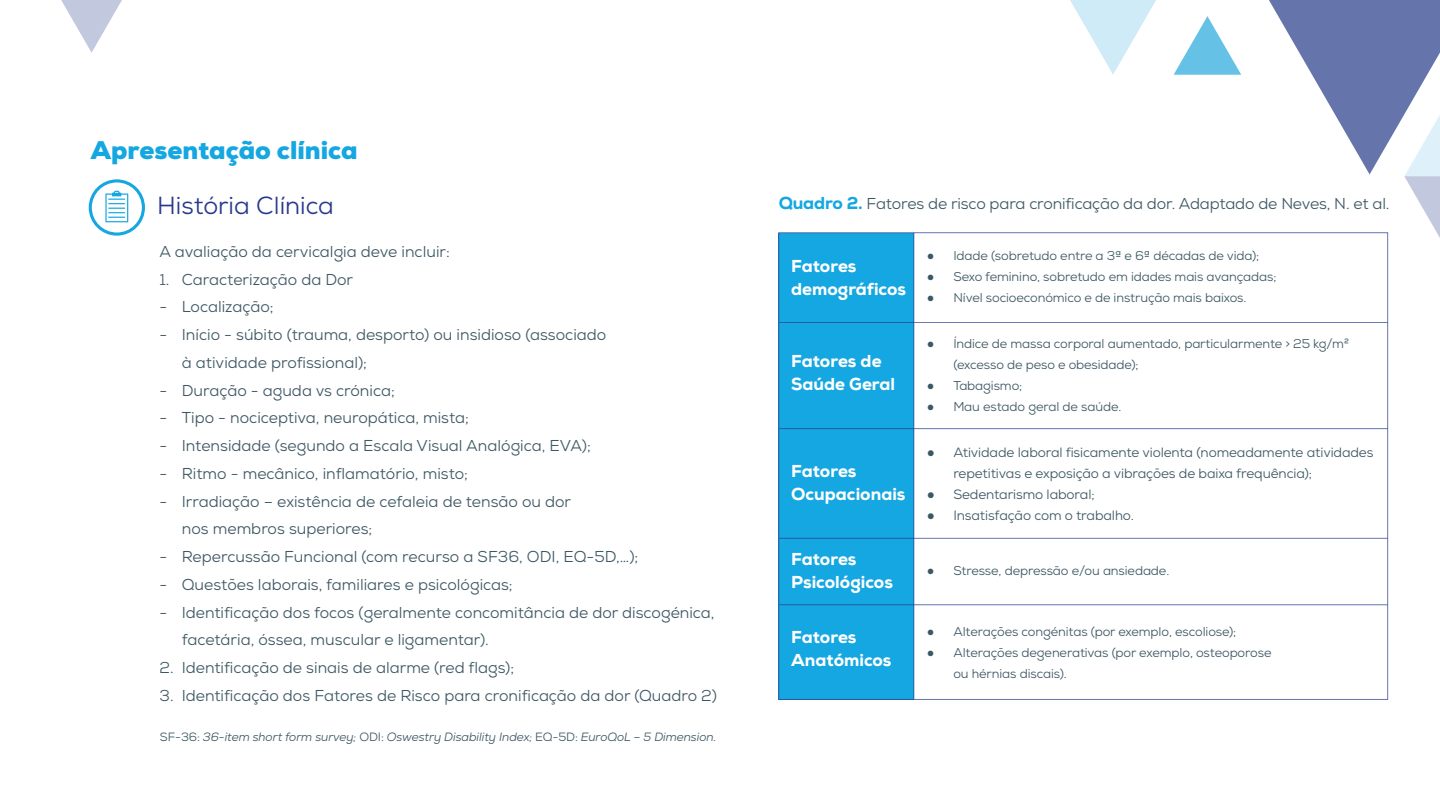
<style>
.page{position:relative;width:1440px;height:810px;background:#fff}
.page>*{position:absolute;margin:0;border:0;box-sizing:border-box;transform-origin:0 0}
.t1{font:900 25.5px "Nexa";color:#15a7e1}
.t2{font:24.75px "Nexa";color:#27388e}
.t3{font:800 17.25px/23.2px "Nexa";color:#fff}
.t4{font:15.75px/27.8px "Nexa";color:#3d5763}
.t5{font:13.5px/21px "Nexa";letter-spacing:-.01em;color:#3d5763}
.t6{font:12.75px/21px "Nexa";letter-spacing:-.01em;color:#3d5763}
.t7{font:italic 12px "Nexa";letter-spacing:-.01em;color:#3d5763}
.s1{font-style:normal}
.s2{font-weight:800;font-size:17.25px;color:#15a7e1}
.s3{font-family:"Helvetica"}
.s4{font-size:13.5px}
</style>
<div class="page">
<div style="left:89px;top:179px;width:56px;height:57px;border:3px solid #15a7e1;border-radius:50%"></div>
<svg style="left:105px;top:191px;width:23px;height:31px"></svg>
<div style="left:779px;top:233px;width:135px;height:466px;background:#15a7e1"></div>
<hr style="left:913px;top:233px;width:1px;height:466px;background:#273c8a">
<hr style="left:779px;top:428px;width:609px;height:1px;background:#273c8a">
<hr style="left:779px;top:322px;width:609px;height:1px;background:#273c8a">
<hr style="left:779px;top:538px;width:609px;height:1px;background:#273c8a">
<hr style="left:779px;top:604px;width:609px;height:1px;background:#273c8a">
<svg style="left:61px;top:0;width:61px;height:53px"></svg>
<svg style="left:893px;top:0;width:547px;height:268px"></svg>
<h1 class="t1" style="left:91px;top:133px;width:268px">Apresentação clínica</h1>
<h2 class="t2" style="left:157px;top:190px;width:178px">História Clínica</h2>
<p class="t4" style="left:160px;top:238px;width:292px">A avaliação da cervicalgia deve incluir:</p>
<p class="t4" style="left:160px;top:265px;width:195px">1. Caracterização da Dor</p>
<p class="t4" style="left:160px;top:293px;width:116px">- Localização;</p>
<p class="t4" style="left:182px;top:321px;width:426px;text-indent:-22px">- Início - súbito (trauma, desporto) ou insidioso (associado à atividade profissional);</p>
<p class="t4" style="left:160px;top:376px;width:237px">- Duração - aguda vs crónica;</p>
<p class="t4" style="left:160px;top:404px;width:311px">- Tipo - nociceptiva, neuropática, mista;</p>
<p class="t4" style="left:160px;top:432px;width:433px">- Intensidade (segundo a Escala Visual Analógica, EVA);</p>
<p class="t4" style="left:160px;top:460px;width:310px">- Ritmo - mecânico, inflamatório, misto;</p>
<p class="t4" style="left:182px;top:487px;width:391px;text-indent:-22px">- Irradiação – existência de cefaleia de tensão ou dor nos membros superiores;</p>
<p class="t4" style="left:160px;top:543px;width:480px">- Repercussão Funcional (com recurso a SF36, ODI, EQ-5D,…);</p>
<p class="t4" style="left:160px;top:571px;width:355px">- Questões laborais, familiares e psicológicas;</p>
<p class="t4" style="left:182px;top:598px;width:534px;text-indent:-22px">- Identificação dos focos (geralmente concomitância de dor discogénica, facetária, óssea, muscular e ligamentar).</p>
<p class="t4" style="left:160px;top:654px;width:356px">2. Identificação de sinais de alarme (red flags);</p>
<p class="t4" style="left:160px;top:682px;width:559px">3. Identificação dos Fatores de Risco para cronificação da dor (Quadro 2)</p>
<p class="t7" style="left:160px;top:729px;width:558px"><span class="s1">SF-36:</span> 36-item short form survey; <span class="s1">ODI:</span> Oswestry Disability Index; <span class="s1">EQ-5D:</span> EuroQoL – 5 Dimension.</p>
<p class="t4" style="left:779px;top:189px;width:612px"><span class="s2">Quadro 2.</span> Fatores de risco para cronificação da dor. Adaptado de Neves, N. et al.</p>
<p class="t3" style="left:791px;top:254px;width:116px">Fatores demográficos</p>
<p class="t3" style="left:791px;top:349px;width:106px">Fatores de<br>Saúde Geral</p>
<p class="t3" style="left:791px;top:459px;width:116px">Fatores<br>Ocupacionais</p>
<p class="t3" style="left:791px;top:547px;width:103px">Fatores<br>Psicológicos</p>
<p class="t3" style="left:791px;top:626px;width:102px">Fatores<br>Anatómicos</p>
<p class="t6" style="left:927px;top:245px;width:334px"><span class="s3">●</span> Idade (sobretudo entre a 3ª e 6ª décadas de vida);</p>
<p class="t6" style="left:927px;top:266px;width:351px"><span class="s3">●</span> Sexo feminino, sobretudo em idades mais avançadas;</p>
<p class="t6" style="left:927px;top:287px;width:321px"><span class="s3">●</span> Nível socioeconómico e de instrução mais baixos.</p>
<p class="t6" style="left:953px;top:333px;width:397px;text-indent:-26px"><span class="s3">●</span> Índice de massa corporal aumentado, particularmente &gt; 25 kg/m<span class="s4">2 </span>(excesso de peso e obesidade);</p>
<p class="t6" style="left:927px;top:375px;width:97px"><span class="s3">●</span> Tabagismo;</p>
<p class="t6" style="left:927px;top:396px;width:196px"><span class="s3">●</span> Mau estado geral de saúde.</p>
<p class="t5" style="left:953px;top:442px;width:422px;text-indent:-26px"><span class="s3">●</span> Atividade laboral fisicamente violenta (nomeadamente atividades repetitivas e exposição a vibrações de baixa frequência);</p>
<p class="t5" style="left:927px;top:484px;width:169px"><span class="s3">●</span> Sedentarismo laboral;</p>
<p class="t5" style="left:927px;top:505px;width:209px"><span class="s3">●</span> Insatisfação com o trabalho.</p>
<p class="t6" style="left:927px;top:560px;width:244px"><span class="s3">●</span> Stresse, depressão e/ou ansiedade.</p>
<p class="t6" style="left:927px;top:621px;width:311px"><span class="s3">●</span> Alterações congénitas (por exemplo, escoliose);</p>
<p class="t6" style="left:953px;top:642px;width:320px;text-indent:-26px"><span class="s3">●</span> Alterações degenerativas (por exemplo, osteoporose ou hérnias discais).</p>
</div>
